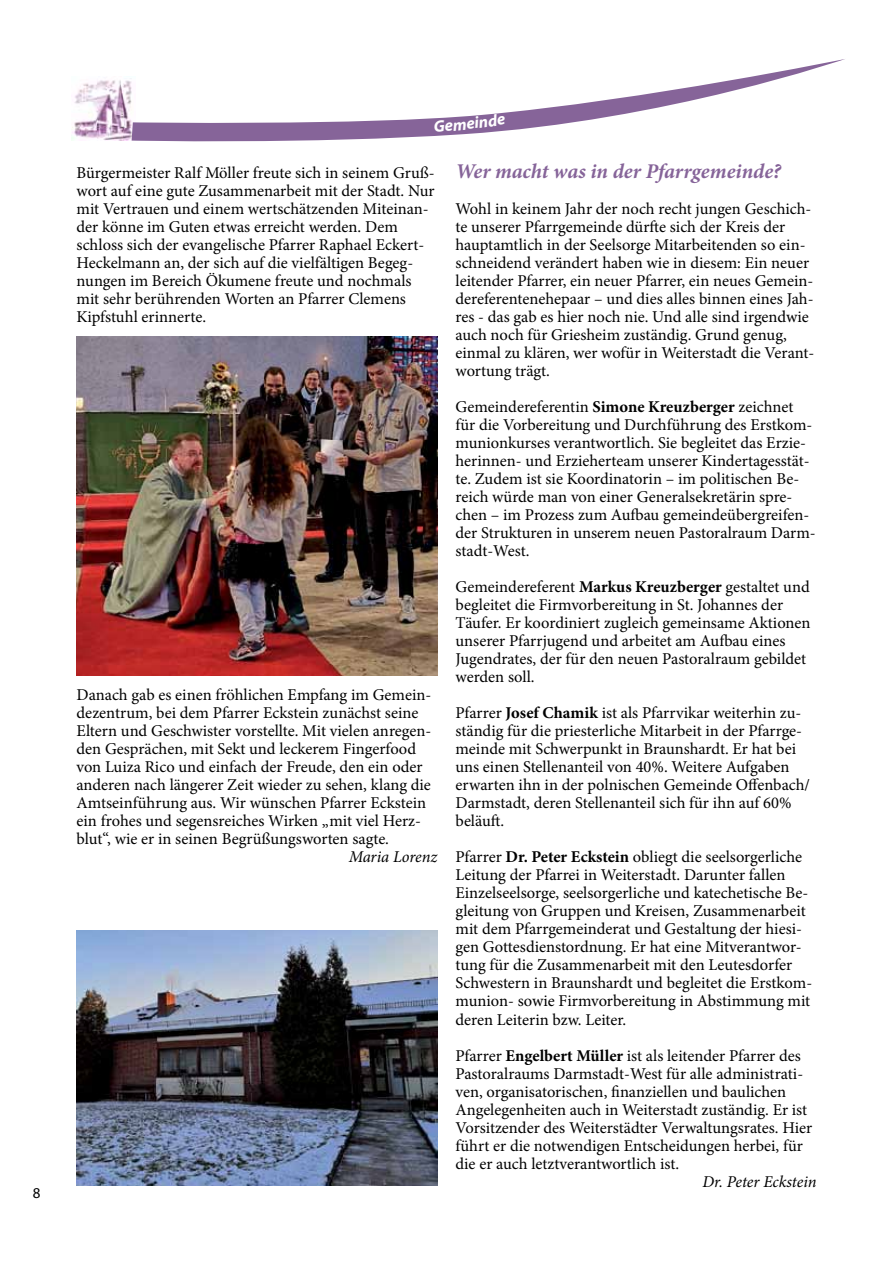
<style>
.page{position:relative;width:893px;height:1263px;background:#fff}
.page>*{position:absolute;margin:0;border:0;box-sizing:border-box;transform-origin:0 0}
.t1{font:italic 700 21px "Minion Pro";color:#866499}
.t2{font:16.5px/18px "Minion Pro";color:#000}
.t3{font:italic 16.5px "Minion Pro";letter-spacing:-.005em;color:#000}
.t4{font:15px "Myriad Pro";color:#000}
.s1{font-weight:700}
</style>
<div class="page">
<img style="left:72px;top:78px;width:60px;height:62px">
<svg style="left:132px;top:59px;width:713px;height:83px"></svg>
<img style="left:76px;top:336px;width:361px;height:339px">
<img style="left:77px;top:930px;width:360px;height:255px">
<svg style="left:434px;top:114px;width:72px;height:18px"></svg>
<p class="t4" style="left:33px;top:1183px;width:9px">8</p>
<p class="t2" style="left:77px;top:164px;width:360px">Bürgermeister Ralf Möller freute sich in seinem Gruß&shy;wort auf eine gute Zusammenarbeit mit der Stadt. Nur mit Vertrauen und einem wertschätzenden Miteinan&shy;der könne im Guten etwas erreicht werden. Dem schloss sich der evangelische Pfarrer Raphael Eckert-Heckelmann an, der sich auf die vielfältigen Begeg&shy;nungen im Bereich Ökumene freute und nochmals mit sehr berührenden Worten an Pfarrer Clemens Kipfstuhl erinnerte.</p>
<p class="t2" style="left:77px;top:686px;width:356px">Danach gab es einen fröhlichen Empfang im Gemein&shy;dezentrum, bei dem Pfarrer Eckstein zunächst seine Eltern und Geschwister vorstellte. Mit vielen anregen&shy;den Gesprächen, mit Sekt und leckerem Fingerfood von Luiza Rico und einfach der Freude, den ein oder anderen nach längerer Zeit wieder zu sehen, klang die Amtseinführung aus. Wir wünschen Pfarrer Eckstein ein frohes und segensreiches Wirken „mit viel Herz&shy;blut“, wie er in seinen Begrüßungsworten sagte.</p>
<p class="t3" style="left:349px;top:846px;width:90px">Maria Lorenz</p>
<p class="t1" style="left:455px;top:157px;width:327px">Wer macht was in der Pfarrgemeinde?</p>
<p class="t2" style="left:455px;top:200px;width:360px">Wohl in keinem Jahr der noch recht jungen Geschich&shy;te unserer Pfarrgemeinde dürfte sich der Kreis der hauptamtlich in der Seelsorge Mitarbeitenden so ein&shy;schneidend verändert haben wie in diesem: Ein neuer leitender Pfarrer, ein neuer Pfarrer, ein neues Gemein&shy;dereferentenehepaar – und dies alles binnen eines Jah&shy;res - das gab es hier noch nie. Und alle sind irgendwie auch noch für Griesheim zuständig. Grund genug, einmal zu klären, wer wofür in Weiterstadt die Verant&shy;wortung trägt.</p>
<p class="t2" style="left:455px;top:398px;width:362px">Gemeindereferentin <span class="s1">Simone Kreuzberger</span> zeichnet für die Vorbereitung und Durchführung des Erstkom&shy;munionkurses verantwortlich. Sie begleitet das Erzie&shy;herinnen- und Erzieherteam unserer Kindertagesstät&shy;te. Zudem ist sie Koordinatorin – im politischen Be&shy;reich würde man von einer Generalsekretärin spre&shy;chen – im Prozess zum Aufbau gemeindeübergreifen&shy;der Strukturen in unserem neuen Pastoralraum Darm&shy;stadt-West.</p>
<p class="t2" style="left:455px;top:578px;width:357px">Gemeindereferent <span class="s1">Markus Kreuzberger</span> gestaltet und begleitet die Firmvorbereitung in St. Johannes der Täufer. Er koordiniert zugleich gemeinsame Aktionen unserer Pfarrjugend und arbeitet am Aufbau eines Jugendrates, der für den neuen Pastoralraum gebildet werden soll.</p>
<p class="t2" style="left:455px;top:704px;width:356px">Pfarrer <span class="s1">Josef Chamik</span> ist als Pfarrvikar weiterhin zu&shy;ständig für die priesterliche Mitarbeit in der Pfarrge&shy;meinde mit Schwerpunkt in Braunshardt. Er hat bei uns einen Stellenanteil von 40%. Weitere Aufgaben erwarten ihn in der polnischen Gemeinde Offenbach/ Darmstadt, deren Stellenanteil sich für ihn auf 60% beläuft.</p>
<p class="t2" style="left:455px;top:848px;width:358px">Pfarrer <span class="s1">Dr. Peter Eckstein</span> obliegt die seelsorgerliche Leitung der Pfarrei in Weiterstadt. Darunter fallen Einzelseelsorge, seelsorgerliche und katechetische Be&shy;gleitung von Gruppen und Kreisen, Zusammenarbeit mit dem Pfarrgemeinderat und Gestaltung der hiesi&shy;gen Gottesdienstordnung. Er hat eine Mitverantwor&shy;tung für die Zusammenarbeit mit den Leutesdorfer Schwestern in Braunshardt und begleitet die Erstkom&shy;munion- sowie Firmvorbereitung in Abstimmung mit deren Leiterin bzw. Leiter.</p>
<p class="t2" style="left:455px;top:1046px;width:358px">Pfarrer <span class="s1">Engelbert Müller</span> ist als leitender Pfarrer des Pastoralraums Darmstadt-West für alle administrati&shy;ven, organisatorischen, finanziellen und baulichen Angelegenheiten auch in Weiterstadt zuständig. Er ist Vorsitzender des Weiterstädter Verwaltungsrates. Hier führt er die notwendigen Entscheidungen herbei, für die er auch letztverantwortlich ist.</p>
<p class="t3" style="left:702px;top:1170px;width:115px">Dr. Peter Eckstein</p>
</div>
